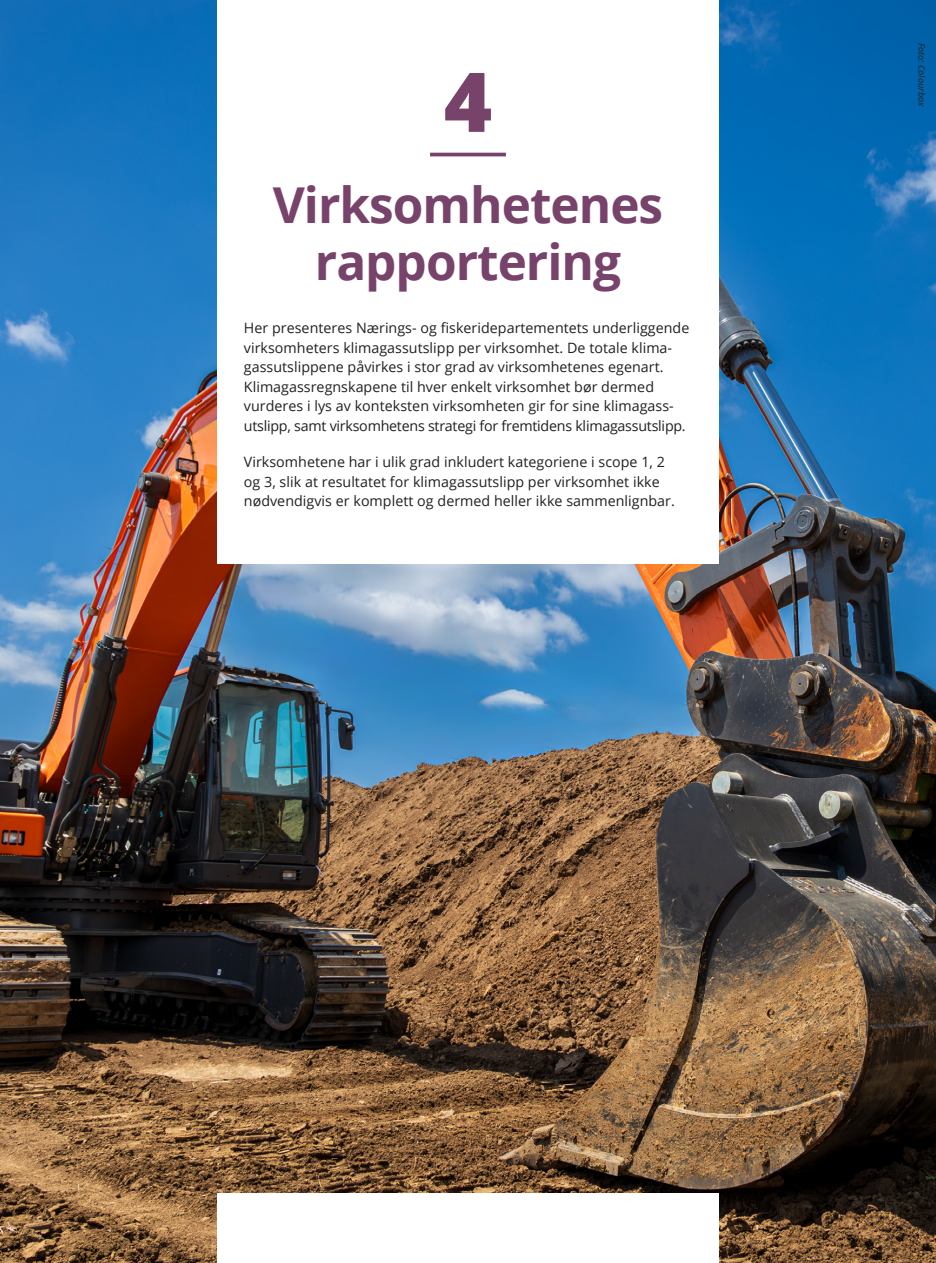
<style>
.page{position:relative;width:936px;height:1263px;background:#fff}
.page>*{position:absolute;margin:0;border:0;box-sizing:border-box;transform-origin:0 0}
.NFD_Overskrift_1___Delkapitler{font:800 82.5px "Open Sans";color:#78436b}
.NFD_Overskrift_1___Delkapitler-2{font:700 49.5px/57px "Open Sans";letter-spacing:-.02em;color:#78436b;text-align:center}
.NFD_Normal{font:14.25px/19.5px "Open Sans";letter-spacing:.005em;color:#231f20}
.t1{font:italic 9px "Open Sans";letter-spacing:.005em;color:#231f20}
</style>
<div class="page">
<img style="left:0;top:0;width:935px;height:1263px">
<div style="left:217px;top:0;width:501px;height:563px;background:#fff"></div>
<hr style="left:430px;top:153px;width:76px;height:3px;background:#78436b">
<div style="left:217px;top:1194px;width:501px;height:69px;background:#fff"></div>
<h2 class="NFD_Overskrift_1___Delkapitler" style="left:444px;top:39px;width:50px">4</h2>
<h2 class="NFD_Overskrift_1___Delkapitler-2" style="left:273px;top:175px;width:392px">Virksomhetenes rapportering</h2>
<p class="NFD_Normal" style="left:244px;top:318px;width:447px">Her presenteres Nærings- og fiskeridepartementets underliggende virksomheters klimagassutslipp per virksomhet. De totale klima&shy;gassutslippene påvirkes i stor grad av virksomhetenes egenart.<br>Klimagassregnskapene til hver enkelt virksomhet bør dermed vurderes i lys av konteksten virksomheten gir for sine klimagass&shy;utslipp, samt virksomhetens strategi for fremtidens klimagassutslipp.</p>
<p class="NFD_Normal" style="left:244px;top:452px;width:432px">Virksomhetene har i ulik grad inkludert kategoriene i scope 1, 2 og 3, slik at resultatet for klimagassutslipp per virksomhet ikke nødvendigvis er komplett og dermed heller ikke sammenlignbar.</p>
<p class="t1" style="left:927px;top:43px;width:65px;rotate:90deg">Foto: Colourbox</p>
</div>
